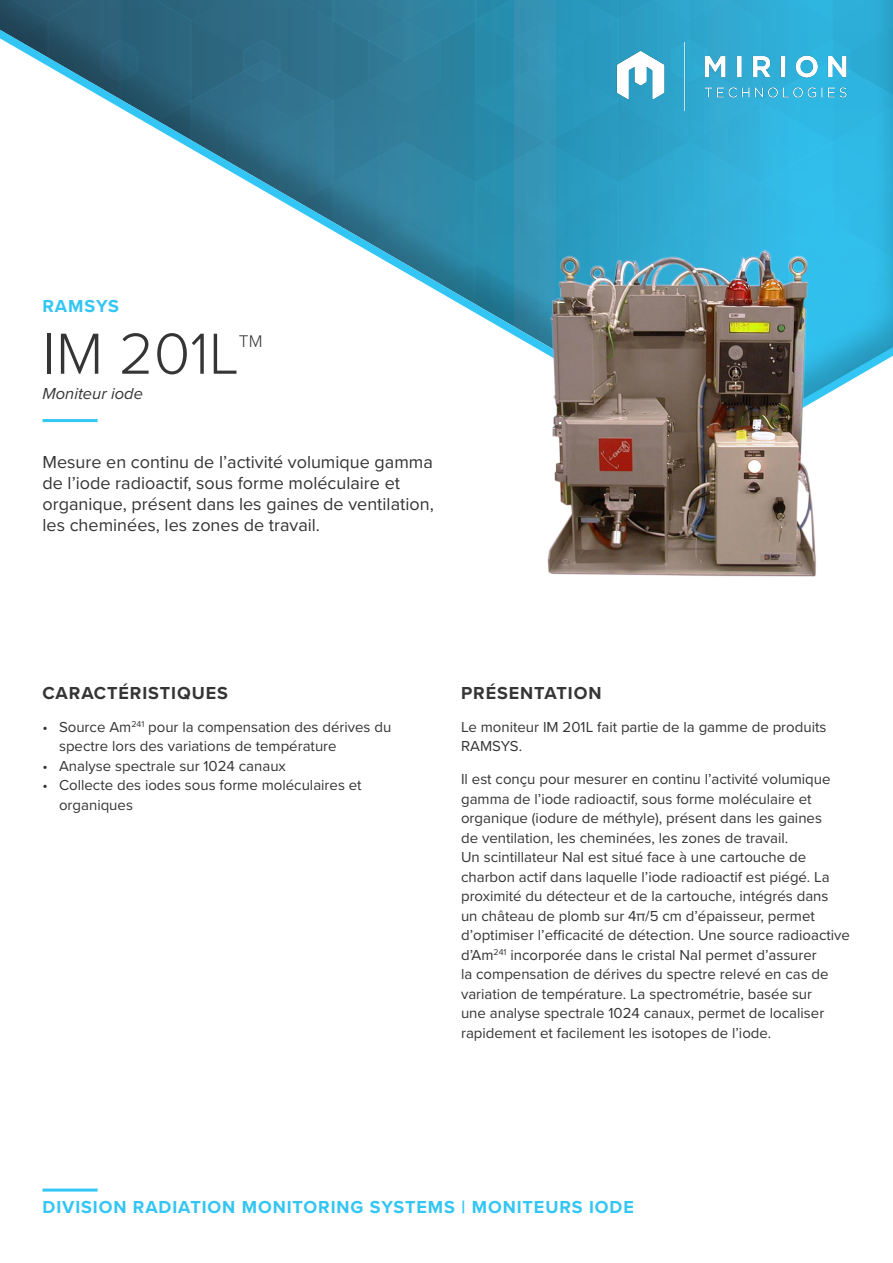
<style>
.page{position:relative;width:893px;height:1263px;background:#fff}
.page>*{position:absolute;margin:0;border:0;box-sizing:border-box;transform-origin:0 0}
.Main_Header{font:300 60px "Proxima Nova";color:#363536}
.Body_Copy{font:18px/21px "Proxima Nova";color:#363536}
.Small_Header_Blue{font:700 18px "Proxima Nova";letter-spacing:.05em;color:#33c5f3}
.Small_Header_Grey{font:700 18px "Proxima Nova";letter-spacing:.05em;color:#363536}
.Main_Header-2{font:300 17.55px "Proxima Nova";color:#363536}
.subheader{font:italic 16.5px "Proxima Nova";color:#363536}
.Body_Copy_Descriptio{font:15px/19.5px "Proxima Nova";color:#363536}
</style>
<div class="page">
<svg style="left:0;top:0;width:893px;height:423px"></svg>
<img style="left:612px;top:43px;width:238px;height:67px">
<hr style="left:43px;top:419px;width:55px;height:3px;background:#33c5f3">
<hr style="left:43px;top:1188px;width:55px;height:3px;background:#33c5f3">
<img style="left:544px;top:247px;width:276px;height:330px">
<p class="Small_Header_Blue" style="left:43px;top:292px;width:78px">RAMSYS</p>
<p class="Main_Header" style="left:43px;top:309px;width:198px">IM 201L</p>
<p class="Main_Header-2" style="left:239px;top:328px;width:25px">TM</p>
<p class="subheader" style="left:43px;top:381px;width:102px">Moniteur iode</p>
<p class="Body_Copy" style="left:43px;top:451px;width:393px">Mesure en continu de l’activité volumique gamma de l’iode radioactif, sous forme moléculaire et organique, présent dans les gaines de ventilation, les cheminées, les zones de travail.</p>
<p class="Small_Header_Grey" style="left:43px;top:680px;width:187px">CARACTÉRISTIQUES</p>
<p class="Small_Header_Grey" style="left:461px;top:680px;width:142px">PRÉSENTATION</p>
<p class="Body_Copy_Descriptio" style="left:59px;top:716px;width:334px;text-indent:-16px">• Source Am<sup>241</sup> pour la compensation des dérives du spectre lors des variations de température</p>
<p class="Body_Copy_Descriptio" style="left:43px;top:755px;width:245px">• Analyse spectrale sur 1024 canaux</p>
<p class="Body_Copy_Descriptio" style="left:59px;top:775px;width:304px;text-indent:-16px">• Collecte des iodes sous forme moléculaires et organiques</p>
<p class="Body_Copy_Descriptio" style="left:461px;top:716px;width:367px">Le moniteur IM 201L fait partie de la gamme de produits<br>RAMSYS.</p>
<p class="Body_Copy_Descriptio" style="left:461px;top:769px;width:390px">Il est conçu pour mesurer en continu l’activité volumique gamma de l’iode radioactif, sous forme moléculaire et organique (iodure de méthyle), présent dans les gaines<br>de ventilation, les cheminées, les zones de travail.<br>Un scintillateur NaI est situé face à une cartouche de charbon actif dans laquelle l’iode radioactif est piégé. La proximité du détecteur et de la cartouche, intégrés dans<br>un château de plomb sur 4π/5 cm d’épaisseur, permet d’optimiser l’efficacité de détection. Une source radioactive d’Am<sup>241</sup> incorporée dans le cristal NaI permet d’assurer<br>la compensation de dérives du spectre relevé en cas de variation de température. La spectrométrie, basée sur<br>une analyse spectrale 1024 canaux, permet de localiser rapidement et facilement les isotopes de l’iode.</p>
<p class="Small_Header_Blue" style="left:43px;top:1194px;width:593px">DIVISION RADIATION MONITORING SYSTEMS | MONITEURS IODE</p>
</div>
